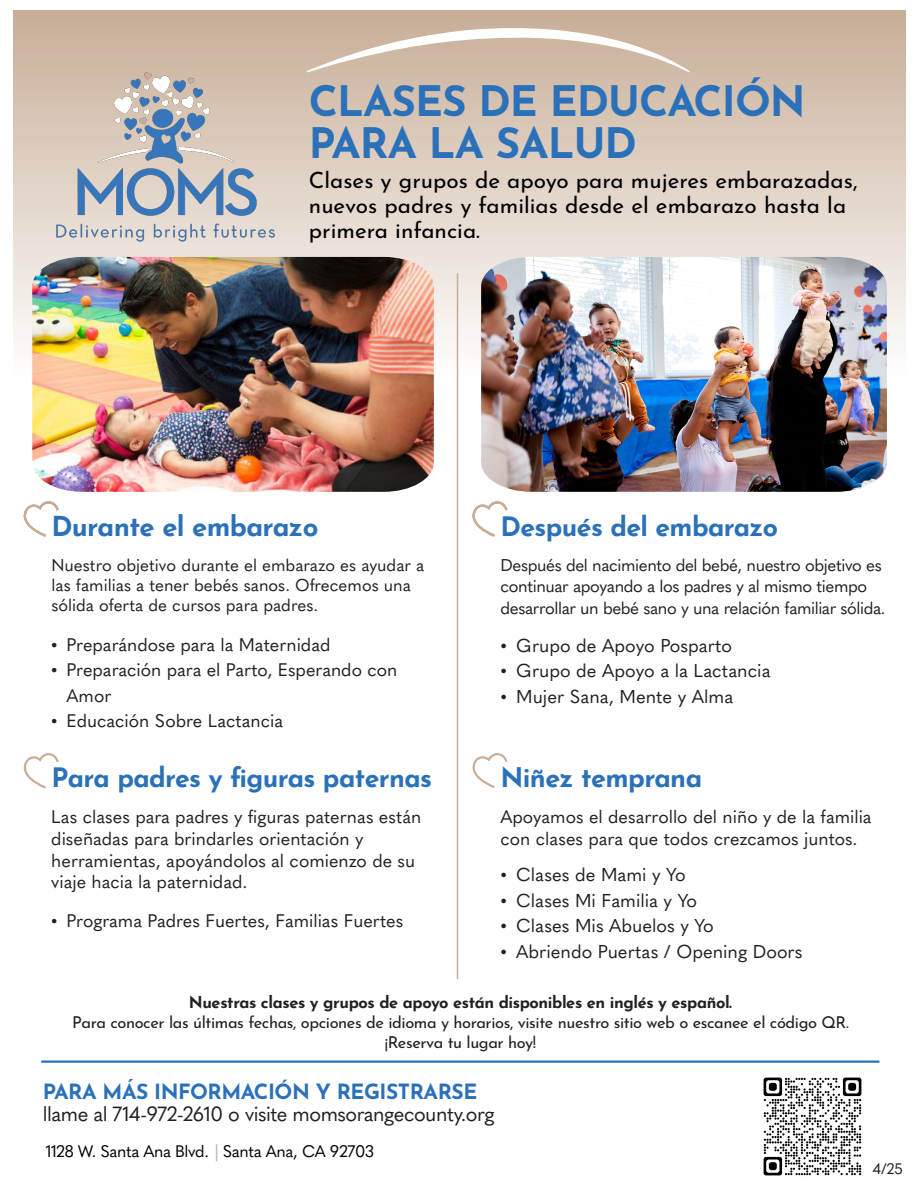
<style>
.page{position:relative;width:918px;height:1188px;background:#fff}
.page>*{position:absolute;margin:0;border:0;box-sizing:border-box;transform-origin:0 0}
.t1{font:700 42px/42px "Josefin Sans";letter-spacing:-.02em;color:#2b71ba}
.t2{font:700 27.45px "Josefin Sans";letter-spacing:-.025em;color:#2b71ba}
.t3{font:700 27px "Josefin Sans";letter-spacing:-.025em;color:#2b71ba}
.t4{font:700 26.7px "Josefin Sans";letter-spacing:-.025em;color:#2b71ba}
.t5{font:22.5px/25.3px "Josefin Sans";color:#000}
.t6{font:700 21px "Josefin Sans";letter-spacing:-.025em;color:#2b71ba}
.t7{font:20.25px "Quasimoda";letter-spacing:-.025em;color:#231f20}
.t8{font:18.45px "Quasimoda";color:#231f20}
.t9{font:18px/21.6px "Quasimoda";color:#232020}
.t10{font:18px/25.2px "Quasimoda";color:#231f20}
.t11{font:16.8px/21.5px "Quasimoda";letter-spacing:-.02em;color:#231f20}
.t12{font:16.8px/20.2px "Quasimoda";color:#231f20}
.t13{font:16.5px "Quasimoda";letter-spacing:-.025em;color:#000}
.t14{font:16.35px/19.6px "Josefin Sans";letter-spacing:-.025em;color:#232020;text-align:center}
.t15{font:700 16.35px "Josefin Sans";letter-spacing:-.025em;color:#232020}
.t16{font:15px "Quasimoda";color:#231f20}
.s1{font-family:"Times New Roman"}
.s2{color:#c6a992}
</style>
<div class="page">
<hr style="left:457px;top:273px;width:1px;height:706px;background:#c8ac94">
<img style="left:57px;top:72px;width:218px;height:169px">
<svg style="left:306px;top:27px;width:384px;height:45px;background:#d5c1b0"></svg>
<hr style="left:41px;top:1060px;width:838px;height:3px;background:#2b71ba">
<svg style="left:23px;top:501px;width:36px;height:36px"></svg>
<svg style="left:23px;top:753px;width:36px;height:36px"></svg>
<img style="left:763px;top:1077px;width:99px;height:99px">
<svg style="left:472px;top:501px;width:36px;height:36px"></svg>
<svg style="left:472px;top:753px;width:36px;height:35px"></svg>
<img style="left:32px;top:257px;width:402px;height:235px">
<img style="left:481px;top:257px;width:406px;height:235px">
<h1 class="t1" style="left:309px;top:74px;width:498px">CLASES DE EDUCACIÓN<br>PARA LA SALUD</h1>
<p class="t5" style="left:309px;top:164px;width:550px">Clases y grupos de apoyo para mujeres embarazadas, nuevos padres y familias desde el embarazo hasta la primera infancia.</p>
<h2 class="t2" style="left:51px;top:501px;width:268px">Durante el embarazo</h2>
<p class="t12" style="left:51px;top:554px;width:374px">Nuestro objetivo durante el embarazo es ayudar a las familias a tener bebés sanos. Ofrecemos una sólida oferta de cursos para padres.</p>
<p class="t10" style="left:51px;top:631px;width:281px"><span class="s1">•</span> Preparándose para la Maternidad</p>
<p class="t10" style="left:67px;top:656px;width:332px;text-indent:-15px"><span class="s1">•</span> Preparación para el Parto, Esperando con<br>Amor</p>
<p class="t10" style="left:51px;top:707px;width:233px"><span class="s1">•</span> Educación Sobre Lactancia</p>
<h3 class="t4" style="left:51px;top:754px;width:382px">Para padres y figuras paternas</h3>
<p class="t9" style="left:51px;top:805px;width:372px">Las clases para padres y figuras paternas están diseñadas para brindarles orientación y herramientas, apoyándolos al comienzo de su viaje hacia la paternidad.</p>
<p class="t10" style="left:51px;top:907px;width:354px"><span class="s1">•</span> Programa Padres Fuertes, Familias Fuertes</p>
<h3 class="t4" style="left:501px;top:502px;width:279px">Después del embarazo</h3>
<p class="t11" style="left:501px;top:553px;width:386px">Después del nacimiento del bebé, nuestro objetivo es continuar apoyando a los padres y al mismo tiempo desarrollar un bebé sano y una relación familiar sólida.</p>
<p class="t8" style="left:501px;top:631px;width:233px"><span class="s1">•</span> Grupo de Apoyo Posparto</p>
<p class="t8" style="left:501px;top:657px;width:272px"><span class="s1">•</span> Grupo de Apoyo a la Lactancia</p>
<p class="t8" style="left:501px;top:683px;width:234px"><span class="s1">•</span> Mujer Sana, Mente y Alma</p>
<h3 class="t3" style="left:501px;top:753px;width:203px">Niñez temprana</h3>
<p class="t9" style="left:501px;top:805px;width:373px">Apoyamos el desarrollo del niño y de la familia con clases para que todos crezcamos juntos.</p>
<p class="t8" style="left:501px;top:860px;width:187px"><span class="s1">•</span> Clases de Mami y Yo</p>
<p class="t8" style="left:501px;top:886px;width:198px"><span class="s1">•</span> Clases Mi Familia y Yo</p>
<p class="t8" style="left:501px;top:912px;width:215px"><span class="s1">•</span> Clases Mis Abuelos y Yo</p>
<p class="t8" style="left:501px;top:938px;width:303px"><span class="s1">•</span> Abriendo Puertas / Opening Doors</p>
<p class="t15" style="left:189px;top:988px;width:545px">Nuestras clases y grupos de apoyo están disponibles en inglés y español.</p>
<p class="t14" style="left:72px;top:1010px;width:778px">Para conocer las últimas fechas, opciones de idioma y horarios, visite nuestro sitio web o escanee el código QR. ¡Reserva tu lugar hoy!</p>
<p class="t6" style="left:43px;top:1073px;width:436px">PARA MÁS INFORMACIÓN Y REGISTRARSE</p>
<p class="t7" style="left:43px;top:1099px;width:453px">llame al 714-972-2610 o visite momsorangecounty.org</p>
<p class="t13" style="left:46px;top:1139px;width:330px">1128 W. Santa Ana Blvd. <span class="s2">|</span> Santa Ana, CA 92703</p>
<p class="t16" style="left:873px;top:1158px;width:32px">4/25</p>
</div>
